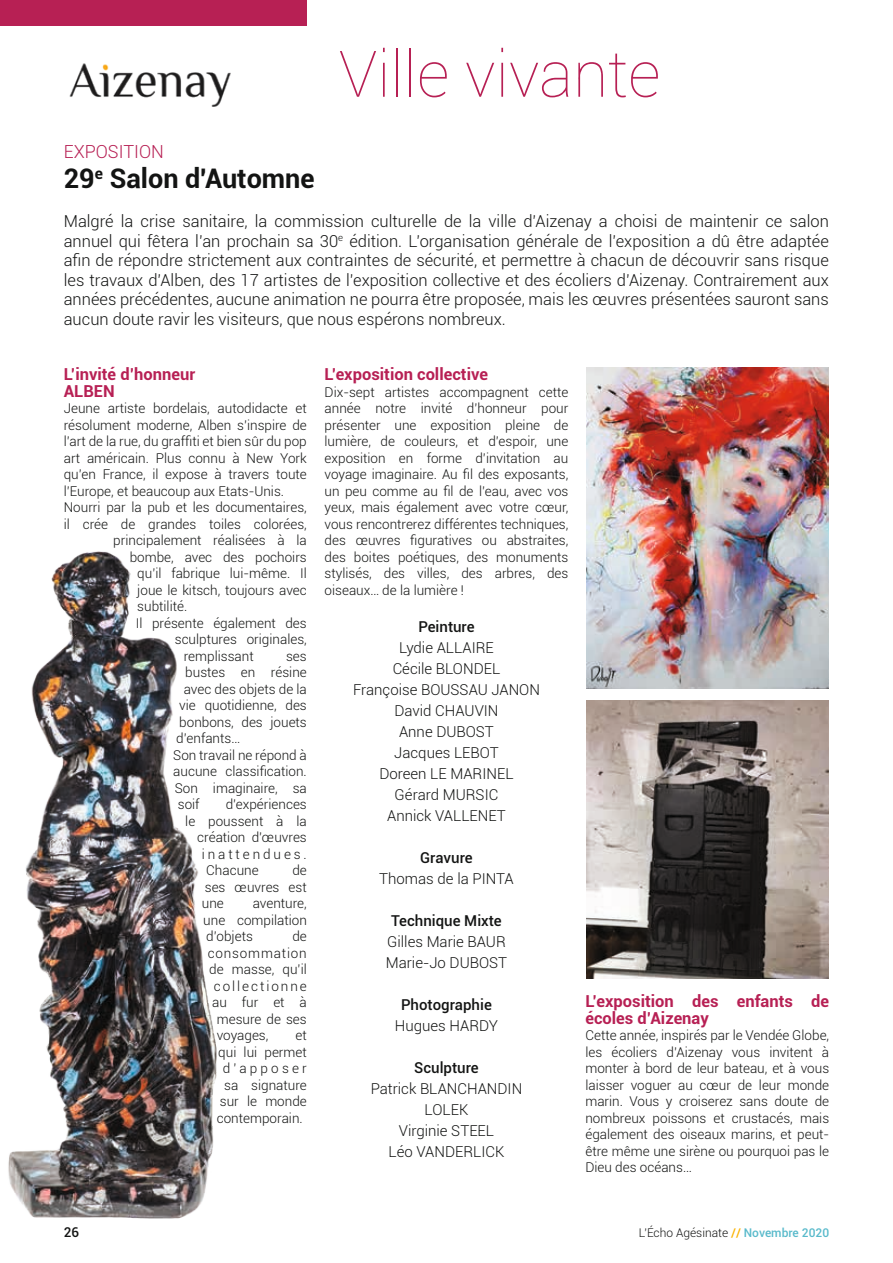
<style>
.page{position:relative;width:893px;height:1263px;background:#fff}
.page>*{position:absolute;margin:0;border:0;box-sizing:border-box;transform-origin:0 0}
.t1{font:100 64.35px "Roboto";color:#b72054}
.t2{font:700 27px "Roboto";color:#131413}
.t3{font:300 18px "Roboto";color:#b72054}
.t4{font:300 16.5px/19.5px "Roboto";color:#131413;text-align:justify}
.t5{font:700 16.5px/16.5px "Roboto";color:#b72054}
.t6{font:300 15px/21px "Roboto";color:#131413;text-align:center}
.t7{font:500 15px "Roboto";color:#131413}
.t8{font:300 13.5px/16.5px "Roboto";color:#131413;text-align:justify}
.t9{font:300 13.5px "Roboto";letter-spacing:.215em;color:#131413}
.t10{font:300 13.5px "Roboto";letter-spacing:.06em;color:#131413}
.t11{font:300 13.5px "Roboto";letter-spacing:.145em;color:#131413}
.t12{font:500 13.5px "Roboto";color:#131413}
.t13{font:300 12px "Roboto";color:#131413}
.s1{font-weight:500;color:#fbb200}
.s2{font-weight:500;color:#59bacb}
</style>
<div class="page">
<div style="left:0;top:0;width:306px;height:26px;background:#b72054"></div>
<img style="left:69px;top:63px;width:162px;height:43px">
<img style="left:8px;top:551px;width:209px;height:668px">
<img style="left:586px;top:367px;width:242px;height:322px">
<img style="left:586px;top:700px;width:242px;height:279px">
<h1 class="t1" style="left:339px;top:29px;width:323px">Ville vivante</h1>
<h3 class="t3" style="left:64px;top:139px;width:102px">EXPOSITION</h3>
<h2 class="t2" style="left:64px;top:159px;width:252px">29<sup>e</sup> Salon d'Automne</h2>
<p class="t4" style="left:64px;top:211px;width:767px">Malgré la crise sanitaire, la commission culturelle de la ville d’Aizenay a choisi de maintenir ce salon annuel qui fêtera l’an prochain sa 30<sup>e</sup> édition. L’organisation générale de l’exposition a dû être adaptée afin de répondre strictement aux contraintes de sécurité, et permettre à chacun de découvrir sans risque les travaux d’Alben, des 17 artistes de l’exposition collective et des écoliers d’Aizenay. Contrairement aux années précédentes, aucune animation ne pourra être proposée, mais les œuvres présentées sauront sans aucun doute ravir les visiteurs, que nous espérons nombreux.</p>
<p class="t5" style="left:64px;top:365px;width:133px">L’invité d’honneur<br>ALBEN</p>
<p class="t8" style="left:64px;top:400px;width:245px">Jeune artiste bordelais, autodidacte et</p>
<p class="t8" style="left:64px;top:416px;width:245px">résolument moderne, Alben s’inspire de</p>
<p class="t8" style="left:64px;top:433px;width:245px">l’art de la rue, du graffiti et bien sûr du pop</p>
<p class="t8" style="left:64px;top:449px;width:245px">art américain. Plus connu à New York</p>
<p class="t8" style="left:64px;top:466px;width:245px">qu’en France, il expose à travers toute</p>
<p class="t8" style="left:64px;top:482px;width:222px">l’Europe, et beaucoup aux Etats-Unis.</p>
<p class="t8" style="left:64px;top:499px;width:245px">Nourri par la pub et les documentaires,</p>
<p class="t8" style="left:64px;top:515px;width:245px">il crée de grandes toiles colorées,</p>
<p class="t8" style="left:113px;top:532px;width:195px">principalement réalisées à la</p>
<p class="t8" style="left:130px;top:548px;width:179px">bombe, avec des pochoirs</p>
<p class="t8" style="left:137px;top:565px;width:171px">qu’il fabrique lui-même. Il</p>
<p class="t8" style="left:137px;top:581px;width:171px">joue le kitsch, toujours avec</p>
<p class="t8" style="left:137px;top:598px;width:51px">subtilité.</p>
<p class="t8" style="left:136px;top:614px;width:173px">Il présente également des</p>
<p class="t8" style="left:175px;top:631px;width:134px">sculptures originales,</p>
<p class="t8" style="left:184px;top:647px;width:71px">remplissant</p>
<p class="t8" style="left:286px;top:647px;width:22px">ses</p>
<p class="t8" style="left:185px;top:664px;width:123px">bustes en résine</p>
<p class="t8" style="left:184px;top:680px;width:125px">avec des objets de la</p>
<p class="t8" style="left:179px;top:697px;width:129px">vie quotidienne, des</p>
<p class="t8" style="left:179px;top:713px;width:129px">bonbons, des jouets</p>
<p class="t8" style="left:176px;top:730px;width:65px">d’enfants…</p>
<p class="t8" style="left:173px;top:746px;width:135px">Son travail ne répond à</p>
<p class="t8" style="left:173px;top:763px;width:135px">aucune classification.</p>
<p class="t8" style="left:175px;top:779px;width:134px">Son imaginaire, sa</p>
<p class="t8" style="left:178px;top:796px;width:23px">soif</p>
<p class="t8" style="left:226px;top:796px;width:83px">d’expériences</p>
<p class="t8" style="left:185px;top:812px;width:123px">le poussent à la</p>
<p class="t8" style="left:197px;top:828px;width:111px">création d’œuvres</p>
<p class="t9" style="left:202px;top:844px;width:107px">inattendues.</p>
<p class="t8" style="left:206px;top:861px;width:54px">Chacune</p>
<p class="t5" style="left:325px;top:365px;width:165px">L’exposition collective</p>
<p class="t8" style="left:325px;top:383px;width:245px">Dix-sept artistes accompagnent cette année notre invité d’honneur pour présenter une exposition pleine de lumière, de couleurs, et d’espoir, une exposition en forme d’invitation au voyage imaginaire. Au fil des exposants, un peu comme au fil de l’eau, avec vos yeux, mais également avec votre cœur, vous rencontrerez différentes techniques, des œuvres figuratives ou abstraites, des boites poétiques, des monuments stylisés, des villes, des arbres, des oiseaux… de la lumière !</p>
<p class="t7" style="left:418px;top:616px;width:58px">Peinture</p>
<p class="t6" style="left:353px;top:637px;width:188px">Lydie ALLAIRE<br>Cécile BLONDEL<br>Françoise BOUSSAU JANON<br>David CHAUVIN<br>Anne DUBOST<br>Jacques LEBOT<br>Doreen LE MARINEL<br>Gérard MURSIC<br>Annick VALLENET</p>
<p class="t7" style="left:420px;top:847px;width:54px">Gravure</p>
<p class="t6" style="left:379px;top:868px;width:136px">Thomas de la PINTA</p>
<p class="t7" style="left:391px;top:910px;width:112px">Technique Mixte</p>
<p class="t6" style="left:386px;top:931px;width:123px;text-align:left">Gilles Marie BAUR<br>Marie-Jo DUBOST</p>
<p class="t7" style="left:401px;top:994px;width:92px">Photographie</p>
<p class="t6" style="left:395px;top:1015px;width:105px">Hugues HARDY</p>
<p class="t7" style="left:414px;top:1057px;width:66px">Sculpture</p>
<p class="t6" style="left:371px;top:1078px;width:153px">Patrick BLANCHANDIN<br>LOLEK<br>Virginie STEEL<br>Léo VANDERLICK</p>
<p class="t8" style="left:202px;top:861px;width:107px;text-indent:91px">de ses œuvres est une</p>
<p class="t8" style="left:203px;top:894px;width:105px;text-indent:49px">aventure, une compilation d’objets</p>
<p class="t8" style="left:292px;top:927px;width:16px">de</p>
<p class="t10" style="left:208px;top:943px;width:101px">consommation</p>
<p class="t8" style="left:209px;top:960px;width:99px">de masse, qu’il</p>
<p class="t11" style="left:214px;top:976px;width:95px">collectionne</p>
<p class="t8" style="left:212px;top:993px;width:96px">au fur et à</p>
<p class="t8" style="left:217px;top:1010px;width:92px">mesure de ses</p>
<p class="t8" style="left:217px;top:1026px;width:53px">voyages,</p>
<p class="t5" style="left:585px;top:992px;width:245px">L’exposition des enfants de écoles d’Aizenay</p>
<p class="t8" style="left:585px;top:1027px;width:245px">Cette année, inspirés par le Vendée Globe, les écoliers d’Aizenay vous invitent à monter à bord de leur bateau, et à vous laisser voguer au cœur de leur monde marin. Vous y croiserez sans doute de nombreux poissons et crustacés, mais également des oiseaux marins, et peut&shy;être même une sirène ou pourquoi pas le Dieu des océans…</p>
<p class="t8" style="left:217px;top:1026px;width:92px;text-align:right">et<br>qui lui permet d’apposer sa signature sur le monde contemporain.</p>
<p class="t12" style="left:64px;top:1223px;width:17px">26</p>
<p class="t13" style="left:639px;top:1225px;width:192px">L'Écho Agésinate <span class="s1">//</span> <span class="s2">Novembre 2020</span></p>
</div>
